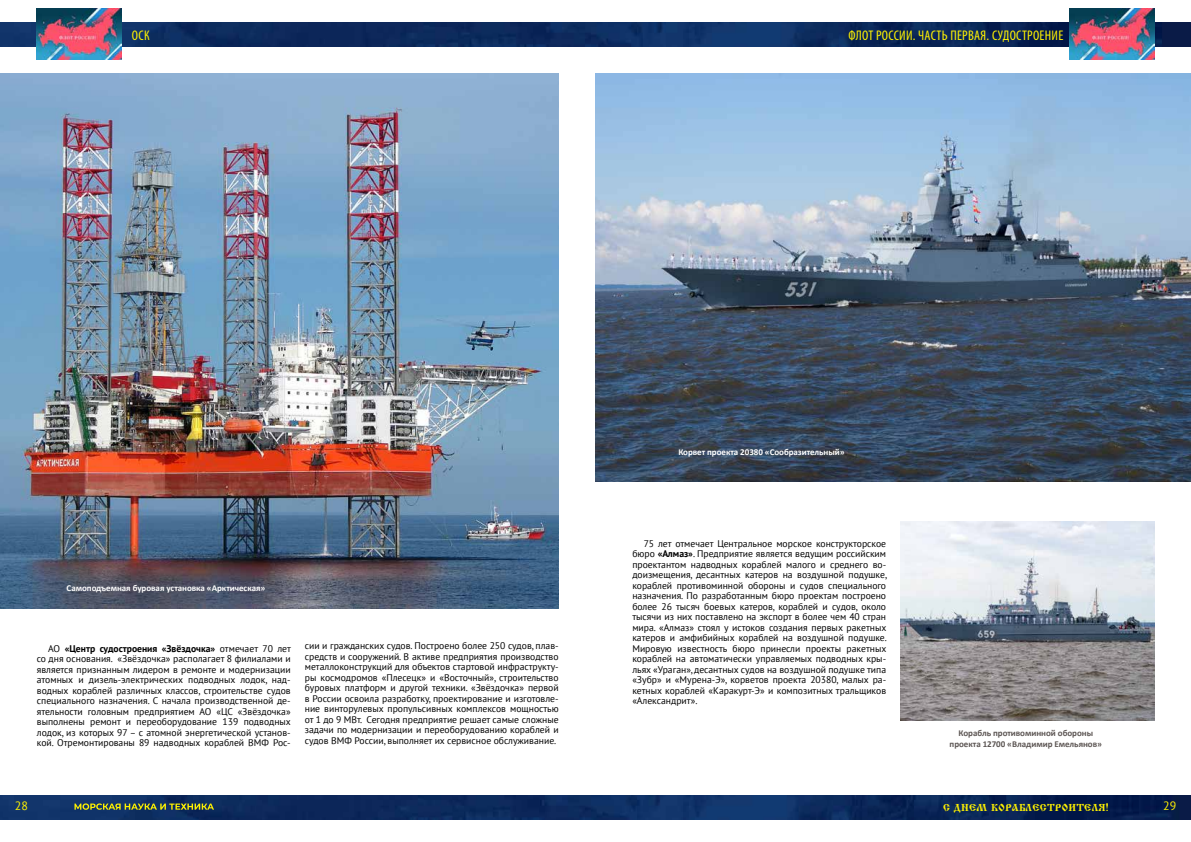
<style>
.page{position:relative;width:1191px;height:842px;background:#fff}
.page>*{position:absolute;margin:0;border:0;box-sizing:border-box;transform-origin:0 0}
.t1{font:condensed 14px "Myriad Pro";letter-spacing:.02em;color:#fff200}
.t2{font:12px "PT Sans";color:#fff200}
.t3{font:10px "Izhitsa C";letter-spacing:.02em;color:#fff200}
.t4{font:9.6px/10.5px "PT Sans";color:#000;text-align:justify}
.t5{font:700 9px "Calibri";letter-spacing:-.005em;color:#fff}
.t6{font:700 9px/10.5px "Calibri";letter-spacing:-.005em;color:#5c5553;text-align:center}
.s1{font-weight:700}
</style>
<div class="page">
<img style="left:0;top:23px;width:1191px;height:24px">
<img style="left:0;top:795px;width:1191px;height:24px">
<svg style="left:74px;top:803px;width:140px;height:7px"></svg>
<img style="left:37px;top:9px;width:84px;height:51px">
<img style="left:1069px;top:9px;width:85px;height:51px">
<img style="left:0;top:74px;width:558px;height:534px">
<img style="left:900px;top:522px;width:254px;height:198px">
<img style="left:595px;top:74px;width:596px;height:408px">
<h1 class="t1" style="left:132px;top:27px;width:19px">ОСК</h1>
<h1 class="t1" style="left:848px;top:27px;width:216px">ФЛОТ РОССИИ. ЧАСТЬ ПЕРВАЯ. СУДОСТРОЕНИЕ</h1>
<p class="t5" style="left:67px;top:581px;width:200px">Самоподъемная буровая установка «Арктическая»</p>
<p class="t4" style="left:37px;top:643px;width:256px;text-indent:11px">АО <span class="s1">«Центр судостроения «Звёздочка»</span> отмечает 70 лет со дня основания. «Звёздочка» располагает 8 филиалами и является признанным лидером в ремонте и модернизации атомных и дизель-электрических подводных лодок, над&shy;водных кораблей различных классов, строительстве судов специального назначения. С начала производственной де&shy;ятельности головным предприятием АО «ЦС «Звёздочка» выполнены ремонт и переоборудование 139 подводных лодок, из которых 97 – с атомной энергетической установ&shy;кой. Отремонтированы 89 надводных кораблей ВМФ Рос-</p>
<p class="t4" style="left:305px;top:640px;width:255px">сии и гражданских судов. Построено более 250 судов, плав&shy;средств и сооружений. В активе предприятия производство металлоконструкций для объектов стартовой инфраструкту&shy;ры космодромов «Плесецк» и «Восточный», строительство буровых платформ и другой техники. «Звёздочка» первой в России освоила разработку, проектирование и изготовле&shy;ние винторулевых пропульсивных комплексов мощностью от 1 до 9 МВт. Сегодня предприятие решает самые сложные задачи по модернизации и переоборудованию кораблей и судов ВМФ России, выполняет их сервисное обслуживание.</p>
<p class="t5" style="left:678px;top:446px;width:168px">Корвет проекта 20380 «Сообразительный»</p>
<p class="t4" style="left:632px;top:538px;width:256px;text-indent:11px">75 лет отмечает Центральное морское конструкторское бюро <span class="s1">«Алмаз»</span>. Предприятие является ведущим российским проектантом надводных кораблей малого и среднего во&shy;доизмещения, десантных катеров на воздушной подушке, кораблей противоминной обороны и судов специального назначения. По разработанным бюро проектам построено более 26 тысяч боевых катеров, кораблей и судов, около тысячи из них поставлено на экспорт в более чем 40 стран мира. «Алмаз» стоял у истоков создания первых ракетных катеров и амфибийных кораблей на воздушной подушке.<br>Мировую известность бюро принесли проекты ракетных кораблей на автоматически управляемых подводных кры&shy;льях «Ураган», десантных судов на воздушной подушке типа «Зубр» и «Мурена-Э», корветов проекта 20380, малых ра&shy;кетных кораблей «Каракурт-Э» и композитных тральщиков «Александрит».</p>
<p class="t6" style="left:949px;top:728px;width:154px">Корабль противоминной обороны проекта 12700 «Владимир Емельянов»</p>
<p class="t2" style="left:15px;top:798px;width:15px">28</p>
<p class="t2" style="left:1163px;top:798px;width:15px">29</p>
<p class="t3" style="left:943px;top:802px;width:167px">С ДНЕМ КОРАБЛЕСТРОИТЕЛЯ!</p>
</div>
